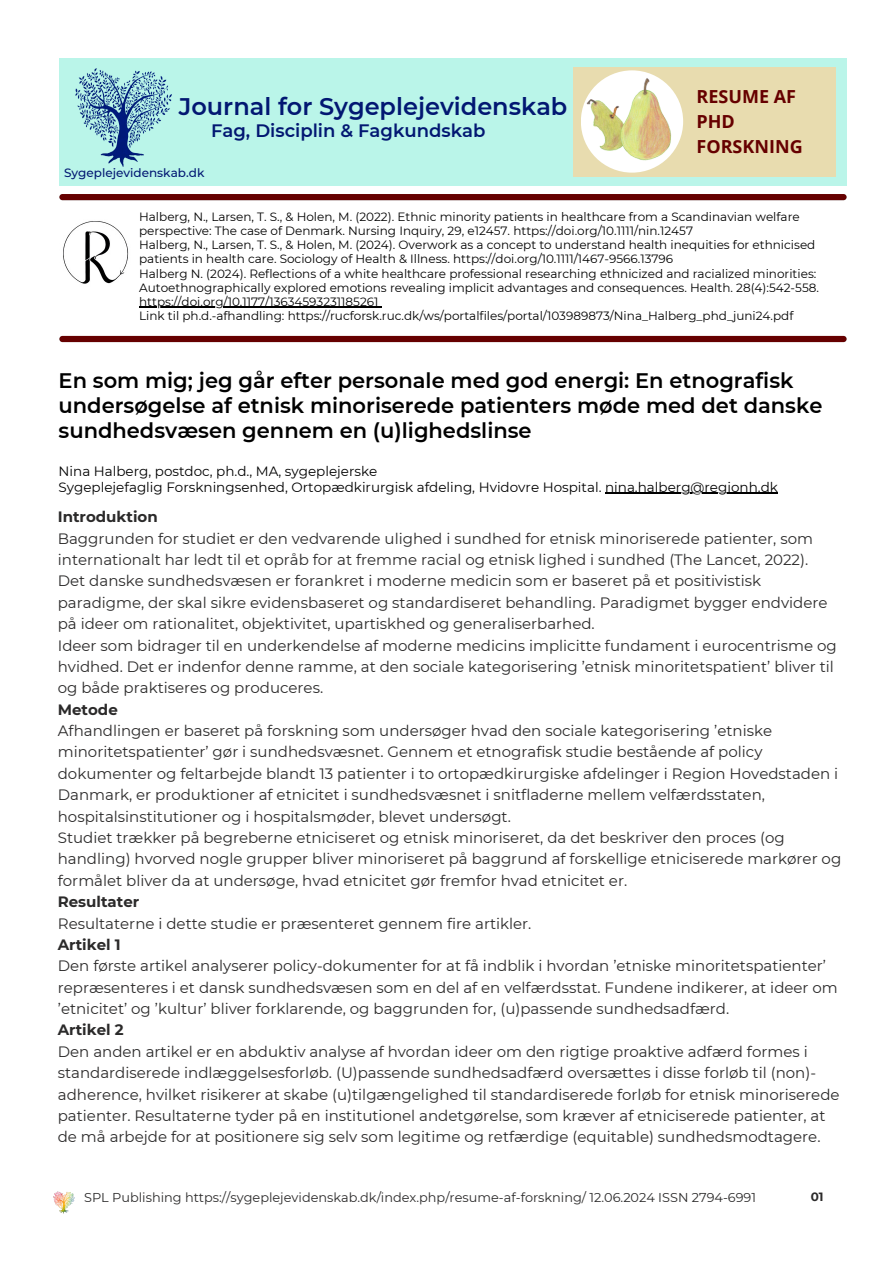
<style>
.page{position:relative;width:894px;height:1264px;background:#fff}
.page>*{position:absolute;margin:0;border:0;box-sizing:border-box;transform-origin:0 0}
.t1{font:600 24px "Montserrat";color:#021772}
.t2{font:600 21px/24.8px "Montserrat";color:#000}
.t3{font:600 18px "Montserrat";color:#021772}
.t4{font:700 18px/24.8px "Open Sans";color:#600}
.t5{font:15px/21.5px "Montserrat";color:#2b2a2a}
.t6{font:13.5px/15.8px "Montserrat";color:#000}
.t7{font:12.9px "Montserrat";color:#2b2a2a}
.t8{font:12px/14px "Montserrat";color:#000}
.t9{font:500 12px "Montserrat";color:#021772}
.t10{font:700 12px "Montserrat";color:#2b2a2a}
.s1{font-weight:700}
</style>
<div class="page">
<div style="left:59px;top:336px;width:787px;height:6px;background:#600"></div>
<div style="left:59px;top:194px;width:787px;height:6px;background:#600"></div>
<img style="left:63px;top:221px;width:66px;height:63px">
<img style="left:53px;top:1191px;width:22px;height:22px">
<hr style="left:605px;top:493px;width:172px;height:1px;background:#000">
<hr style="left:139px;top:306px;width:239px;height:1px;background:#000">
<div style="left:59px;top:59px;width:787px;height:127px;background:#baf5e9"></div>
<img style="left:75px;top:68px;width:97px;height:99px">
<div style="left:573px;top:67px;width:262px;height:110px;background:#e8dcaf"></div>
<div style="left:580px;top:70px;width:103px;height:103px;background:#fff;border-radius:50%"></div>
<img style="left:584px;top:78px;width:95px;height:90px">
<p class="t1" style="left:179px;top:92px;width:390px">Journal for Sygeplejevidenskab</p>
<h5 class="t3" style="left:211px;top:120px;width:276px">Fag, Disciplin &amp; Fagkundskab</h5>
<p class="t9" style="left:64px;top:166px;width:142px">Sygeplejevidenskab.dk</p>
<p class="t4" style="left:696px;top:84px;width:108px">RESUME AF<br>PHD<br>FORSKNING</p>
<p class="t8" style="left:139px;top:210px;width:662px">Halberg, N., Larsen, T. S., &amp; Holen, M. (2022). Ethnic minority patients in healthcare from a Scandinavian welfare perspective: The case of Denmark. Nursing Inquiry, 29, e12457. https://doi.org/10.1111/nin.12457</p>
<p class="t8" style="left:139px;top:238px;width:677px">Halberg, N., Larsen, T. S., &amp; Holen, M. (2024). Overwork as a concept to understand health inequities for ethnicised patients in health care. Sociology of Health &amp; Illness. https://doi.org/10.1111/1467-9566.13796</p>
<p class="t8" style="left:139px;top:266px;width:681px">Halberg N. (2024). Reflections of a white healthcare professional researching ethnicized and racialized minorities:<br>Autoethnographically explored emotions revealing implicit advantages and consequences. Health. 28(4):542-558.</p>
<h2 class="t8" style="left:139px;top:294px;width:655px">https://doi.org/10.1177/13634593231185261<br>Link til ph.d.-afhandling: https://rucforsk.ruc.dk/ws/portalfiles/portal/103989873/Nina_Halberg_phd_juni24.pdf</h2>
<p class="t2" style="left:59px;top:368px;width:765px">En som mig; jeg går efter personale med god energi: En etnografisk undersøgelse af etnisk minoriserede patienters møde med det danske sundhedsvæsen gennem en (u)lighedslinse</p>
<h6 class="t6" style="left:59px;top:463px;width:720px">Nina Halberg, postdoc, ph.d., MA, sygeplejerske<br>Sygeplejefaglig Forskningsenhed, Ortopædkirurgisk afdeling, Hvidovre Hospital. nina.halberg@regionh.dk</h6>
<h4 class="t5" style="left:58px;top:506px;width:784px"><span class="s1">Introduktion<br></span>Baggrunden for studiet er den vedvarende ulighed i sundhed for etnisk minoriserede patienter, som internationalt har ledt til et opråb for at fremme racial og etnisk lighed i sundhed (The Lancet, 2022).<br>Det danske sundhedsvæsen er forankret i moderne medicin som er baseret på et positivistisk paradigme, der skal sikre evidensbaseret og standardiseret behandling. Paradigmet bygger endvidere på ideer om rationalitet, objektivitet, upartiskhed og generaliserbarhed.<br>Ideer som bidrager til en underkendelse af moderne medicins implicitte fundament i eurocentrisme og hvidhed. Det er indenfor denne ramme, at den sociale kategorisering ’etnisk minoritetspatient’ bliver til og både praktiseres og produceres.<br><span class="s1">Metode<br></span>Afhandlingen er baseret på forskning som undersøger hvad den sociale kategorisering ’etniske minoritetspatienter’ gør i sundhedsvæsnet. Gennem et etnografisk studie bestående af policy dokumenter og feltarbejde blandt 13 patienter i to ortopædkirurgiske afdelinger i Region Hovedstaden i Danmark, er produktioner af etnicitet i sundhedsvæsnet i snitfladerne mellem velfærdsstaten, hospitalsinstitutioner og i hospitalsmøder, blevet undersøgt.<br>Studiet trækker på begreberne etniciseret og etnisk minoriseret, da det beskriver den proces (og handling) hvorved nogle grupper bliver minoriseret på baggrund af forskellige etniciserede markører og formålet bliver da at undersøge, hvad etnicitet gør fremfor hvad etnicitet er.<br><span class="s1">Resultater<br></span>Resultaterne i dette studie er præsenteret gennem fire artikler.<br><span class="s1">Artikel 1<br></span>Den første artikel analyserer policy-dokumenter for at få indblik i hvordan ’etniske minoritetspatienter’ repræsenteres i et dansk sundhedsvæsen som en del af en velfærdsstat. Fundene indikerer, at ideer om ’etnicitet’ og ’kultur’ bliver forklarende, og baggrunden for, (u)passende sundhedsadfærd.<br><span class="s1">Artikel 2<br></span>Den anden artikel er en abduktiv analyse af hvordan ideer om den rigtige proaktive adfærd formes i standardiserede indlæggelsesforløb. (U)passende sundhedsadfærd oversættes i disse forløb til (non)- adherence, hvilket risikerer at skabe (u)tilgængelighed til standardiserede forløb for etnisk minoriserede patienter. Resultaterne tyder på en institutionel andetgørelse, som kræver af etniciserede patienter, at de må arbejde for at positionere sig selv som legitime og retfærdige (equitable) sundhedsmodtagere.</h4>
<p class="t7" style="left:84px;top:1189px;width:673px">SPL Publishing https://sygeplejevidenskab.dk/index.php/resume-af-forskning/ 12.06.2024 ISSN 2794-6991</p>
<h3 class="t10" style="left:810px;top:1189px;width:14px">01</h3>
</div>
